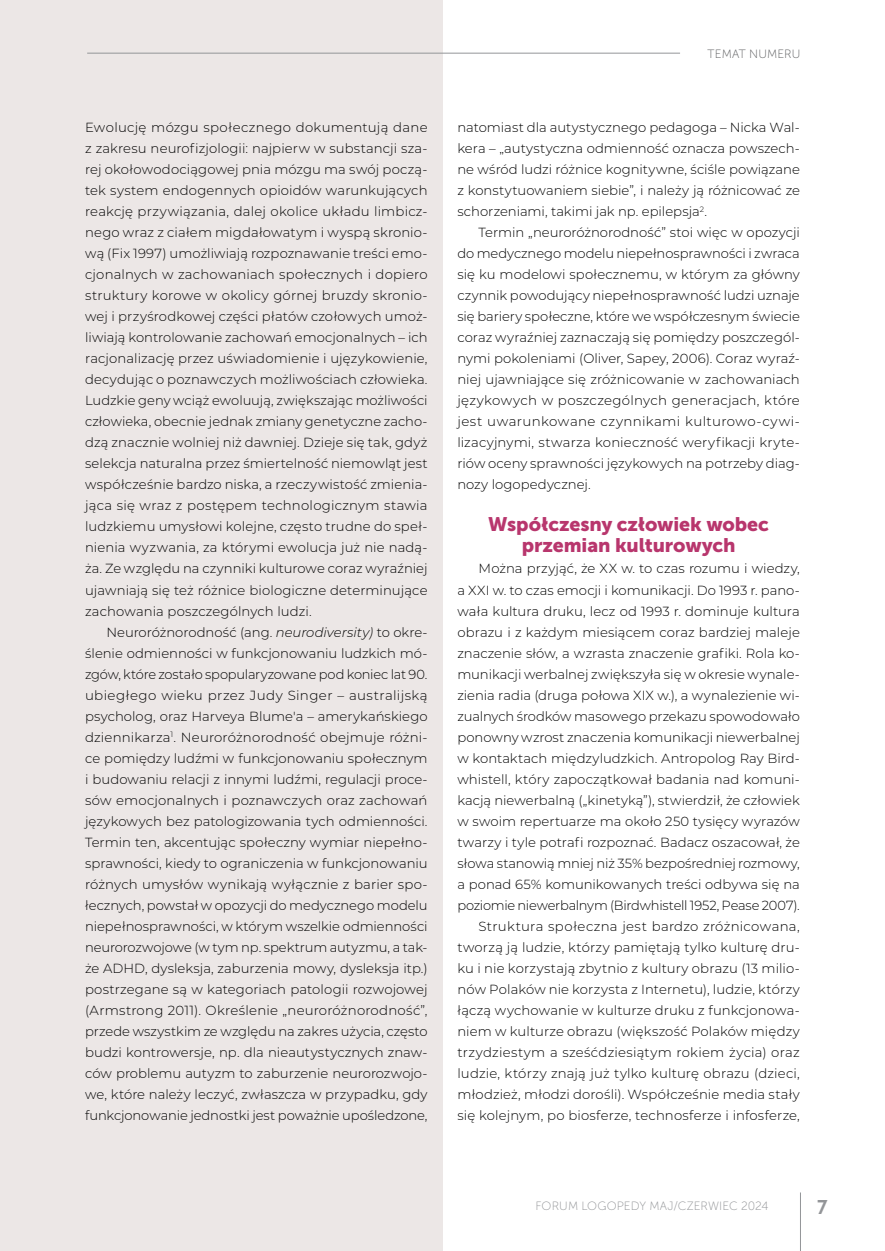
<style>
.page{position:relative;width:885px;height:1251px;background:#fff}
.page>*{position:absolute;margin:0;border:0;box-sizing:border-box;transform-origin:0 0}
.t1{font:700 24px "Verlag";color:#939598}
.t2{font:19.5px/21px "Museo Sans 900";letter-spacing:-.005em;color:#b8366d;text-align:center}
.t3{font:300 13.2px/21px "Montserrat";color:#000;text-align:justify}
.t4{font:12px "Museo Sans 100";letter-spacing:.005em;color:#8f9194}
.t5{font:12px "Museo Sans 100";letter-spacing:.01em;color:#58595b}
.s1{font-style:italic}
</style>
<div class="page">
<div style="left:0;top:0;width:442px;height:1250px;background:#ece7e6"></div>
<hr style="left:87px;top:53px;width:593px;height:1px;background:#939598">
<hr style="left:800px;top:1192px;width:1px;height:58px;background:#939598">
<p class="t3" style="left:85px;top:116px;width:344px">Ewolucję mózgu społecznego dokumentują dane z zakresu neurofizjologii: najpierw w substancji sza&shy;rej okołowodociągowej pnia mózgu ma swój począ&shy;tek system endogennych opioidów warunkujących reakcję przywiązania, dalej okolice układu limbicz&shy;nego wraz z ciałem migdałowatym i wyspą skronio&shy;wą (Fix 1997) umożliwiają rozpoznawanie treści emo&shy;cjonalnych w zachowaniach społecznych i dopiero struktury korowe w okolicy górnej bruzdy skronio&shy;wej i przyśrodkowej części płatów czołowych umoż&shy;liwiają kontrolowanie zachowań emocjonalnych – ich racjonalizację przez uświadomienie i ujęzykowienie, decydując o poznawczych możliwościach człowieka.<br>Ludzkie geny wciąż ewoluują, zwiększając możliwości człowieka, obecnie jednak zmiany genetyczne zacho&shy;dzą znacznie wolniej niż dawniej. Dzieje się tak, gdyż selekcja naturalna przez śmiertelność niemowląt jest współcześnie bardzo niska, a rzeczywistość zmienia&shy;jąca się wraz z postępem technologicznym stawia ludzkiemu umysłowi kolejne, często trudne do speł&shy;nienia wyzwania, za którymi ewolucja już nie nadą&shy;ża. Ze względu na czynniki kulturowe coraz wyraźniej ujawniają się też różnice biologiczne determinujące zachowania poszczególnych ludzi.</p>
<p class="t3" style="left:85px;top:620px;width:344px;text-indent:21px">Neuroróżnorodność (ang. <span class="s1">neurodiversity)</span> to okre&shy;ślenie odmienności w funkcjonowaniu ludzkich mó&shy;zgów, które zostało spopularyzowane pod koniec lat 90. ubiegłego wieku przez Judy Singer – australijską psycholog, oraz Harveya Blume'a – amerykańskiego dziennikarza<sup>1</sup>. Neuroróżnorodność obejmuje różni&shy;ce pomiędzy ludźmi w funkcjonowaniu społecznym i budowaniu relacji z innymi ludźmi, regulacji proce&shy;sów emocjonalnych i poznawczych oraz zachowań językowych bez patologizowania tych odmienności.<br>Termin ten, akcentując społeczny wymiar niepełno&shy;sprawności, kiedy to ograniczenia w funkcjonowaniu różnych umysłów wynikają wyłącznie z barier spo&shy;łecznych, powstał w opozycji do medycznego modelu niepełnosprawności, w którym wszelkie odmienności neurorozwojowe (w tym np. spektrum autyzmu, a tak&shy;że ADHD, dysleksja, zaburzenia mowy, dysleksja itp.) postrzegane są w kategoriach patologii rozwojowej (Armstrong 2011). Określenie „neuroróżnorodność”, przede wszystkim ze względu na zakres użycia, często budzi kontrowersje, np. dla nieautystycznych znaw&shy;ców problemu autyzm to zaburzenie neurorozwojo&shy;we, które należy leczyć, zwłaszcza w przypadku, gdy funkcjonowanie jednostki jest poważnie upośledzone,</p>
<p class="t5" style="left:707px;top:47px;width:94px">TEMAT NUMERU</p>
<p class="t3" style="left:457px;top:116px;width:344px">natomiast dla autystycznego pedagoga – Nicka Wal&shy;kera – „autystyczna odmienność oznacza powszech&shy;ne wśród ludzi różnice kognitywne, ściśle powiązane z konstytuowaniem siebie”, i należy ją różnicować ze schorzeniami, takimi jak np. epilepsja<sup>2</sup>.</p>
<p class="t3" style="left:457px;top:221px;width:344px;text-indent:21px">Termin „neuroróżnorodność” stoi więc w opozycji do medycznego modelu niepełnosprawności i zwraca się ku modelowi społecznemu, w którym za główny czynnik powodujący niepełnosprawność ludzi uznaje się bariery społeczne, które we współczesnym świecie coraz wyraźniej zaznaczają się pomiędzy poszczegól&shy;nymi pokoleniami (Oliver, Sapey, 2006). Coraz wyraź&shy;niej ujawniające się zróżnicowanie w zachowaniach językowych w poszczególnych generacjach, które jest uwarunkowane czynnikami kulturowo-cywi&shy;lizacyjnymi, stwarza konieczność weryfikacji kryte&shy;riów oceny sprawności językowych na potrzeby diag&shy;nozy logopedycznej.</p>
<h2 class="t2" style="left:488px;top:514px;width:282px">Współczesny człowiek wobec przemian kulturowych</h2>
<p class="t3" style="left:457px;top:557px;width:344px;text-align:right">Można przyjąć, że XX w. to czas rozumu i wiedzy,<br>a XXI w. to czas emocji i komunikacji. Do 1993 r. pano&shy;wała kultura druku, lecz od 1993 r. dominuje kultura obrazu i z każdym miesiącem coraz bardziej maleje znaczenie słów, a wzrasta znaczenie grafiki. Rola ko&shy;munikacji werbalnej zwiększyła się w okresie wynale&shy;zienia radia (druga połowa XIX w.), a wynalezienie wi&shy;zualnych środków masowego przekazu spowodowało ponowny wzrost znaczenia komunikacji niewerbalnej w kontaktach międzyludzkich. Antropolog Ray Bird&shy;whistell, który zapoczątkował badania nad komuni&shy;kacją niewerbalną („kinetyką”), stwierdził, że człowiek w swoim repertuarze ma około 250 tysięcy wyrazów twarzy i tyle potrafi rozpoznać. Badacz oszacował, że słowa stanowią mniej niż 35% bezpośredniej rozmowy, a ponad 65% komunikowanych treści odbywa się na poziomie niewerbalnym (Birdwhistell 1952, Pease 2007).<br>Struktura społeczna jest bardzo zróżnicowana, tworzą ją ludzie, którzy pamiętają tylko kulturę dru&shy;ku i nie korzystają zbytnio z kultury obrazu (13 milio&shy;nów Polaków nie korzysta z Internetu), ludzie, którzy łączą wychowanie w kulturze druku z funkcjonowa&shy;niem w kulturze obrazu (większość Polaków między trzydziestym a sześćdziesiątym rokiem życia) oraz ludzie, którzy znają już tylko kulturę obrazu (dzieci, młodzież, młodzi dorośli). Współcześnie media stały się kolejnym, po biosferze, technosferze i infosferze,</p>
<p class="t4" style="left:535px;top:1199px;width:234px">FORUM LOGOPEDY MAJ/CZERWIEC 2024</p>
<h1 class="t1" style="left:816px;top:1186px;width:12px">7</h1>
</div>
